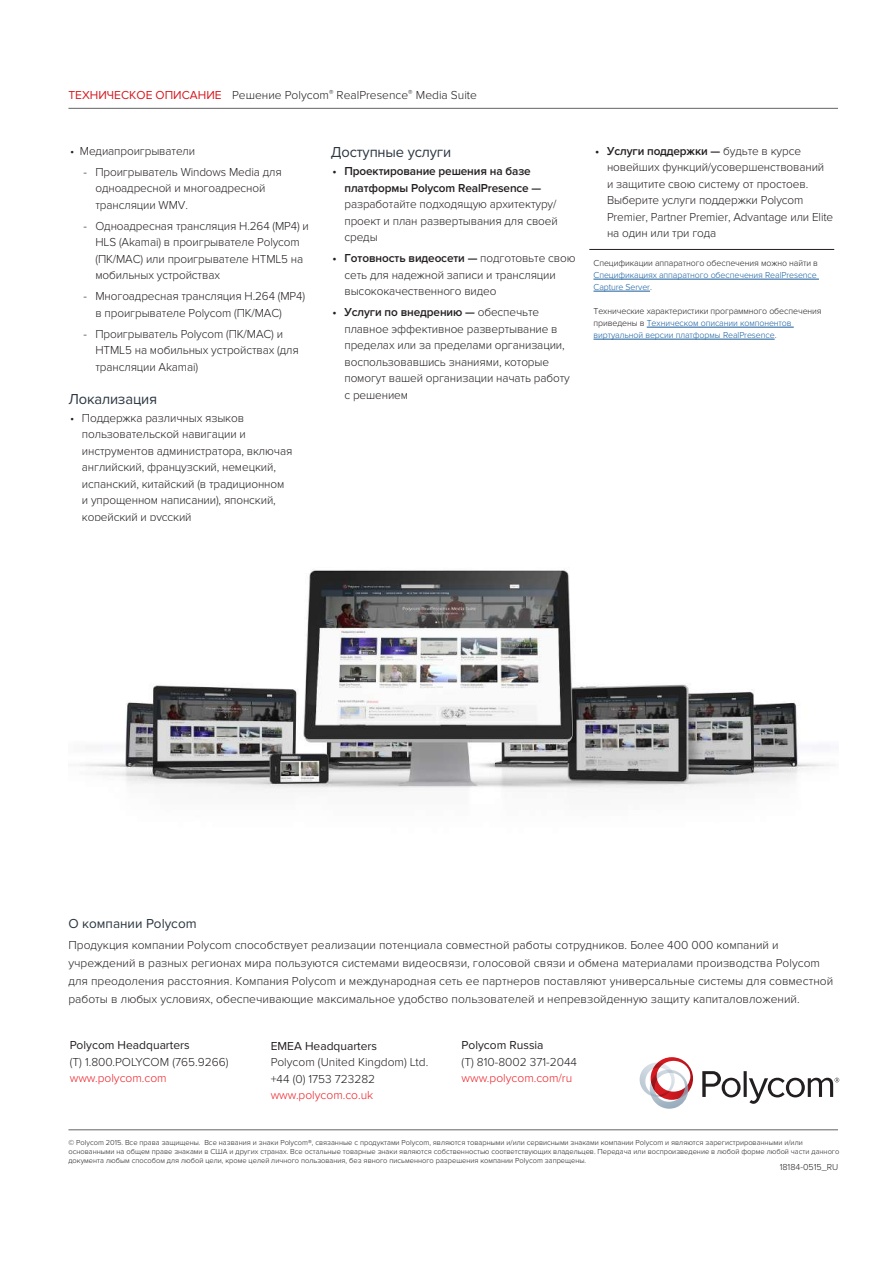
<style>
.page{position:relative;width:893px;height:1263px;background:#fff}
.page>*{position:absolute;margin:0;border:0;box-sizing:border-box;transform-origin:0 0}
.t1{font:15px "Proxima Nova";letter-spacing:-.01em;color:#2c3742}
.t2{font:13.5px "Proxima Nova";color:#2c3742}
.t3{font:300 12px/16.5px "Proxima Nova";letter-spacing:-.01em;color:#231f20}
.t4{font:600 12px/16.5px "Proxima Nova";letter-spacing:-.01em;color:#231f20}
.t5{font:300 12px "Proxima Nova";color:#ee1d23}
.t6{font:12px "Proxima Nova";color:#231f20}
.t7{font:12px "Proxima Nova";color:#d41b21}
.t8{font:300 9px/12px "Proxima Nova";letter-spacing:-.01em;color:#175d9e}
.t9{font:300 9px "Proxima Nova";letter-spacing:-.01em;color:#231f20}
.t10{font:300 7.5px/9px "Proxima Nova";color:#231f20}
.s1{font-weight:600}
.s2{color:#231f20}
</style>
<div class="page">
<hr style="left:68px;top:108px;width:770px;height:1px;background:#636366">
<hr style="left:68px;top:1129px;width:770px;height:1px;background:#636366">
<svg style="left:640px;top:1057px;width:53px;height:52px"></svg>
<svg style="left:702px;top:1071px;width:39px;height:26px"></svg>
<hr style="left:744px;top:1071px;width:3px;height:26px;background:#231f20">
<svg style="left:749px;top:1078px;width:90px;height:26px"></svg>
<hr style="left:593px;top:279px;width:226px;height:1px;background:#175d9e">
<hr style="left:593px;top:291px;width:57px;height:1px;background:#175d9e">
<hr style="left:647px;top:327px;width:147px;height:1px;background:#175d9e">
<hr style="left:593px;top:339px;width:182px;height:1px;background:#175d9e">
<hr style="left:589px;top:249px;width:245px;height:1px;background:#231f20">
<img style="left:80px;top:569px;width:755px;height:223px">
<p class="t7" style="left:68px;top:88px;width:155px">ТЕХНИЧЕСКОЕ ОПИСАНИЕ</p>
<p class="t3" style="left:232px;top:87px;width:246px">Решение Polycom<sup>®</sup> RealPresence<sup>®</sup> Media Suite</p>
<p class="t3" style="left:70px;top:143px;width:127px">• Медиапроигрыватели</p>
<p class="t3" style="left:95px;top:164px;width:188px;text-indent:-12px">- Проигрыватель Windows Media для одноадресной и многоадресной трансляции WMV.</p>
<p class="t3" style="left:95px;top:218px;width:215px;text-indent:-12px">- Одноадресная трансляция H.264 (MP4) и HLS (Akamai) в проигрывателе Polycom (ПК/MAC) или проигрывателе HTML5 на мобильных устройствах</p>
<p class="t3" style="left:95px;top:288px;width:211px;text-indent:-12px">- Многоадресная трансляция H.264 (MP4) в проигрывателе Polycom (ПК/MAC)</p>
<p class="t3" style="left:95px;top:326px;width:205px;text-indent:-12px">- Проигрыватель Polycom (ПК/MAC) и<br>HTML5 на мобильных устройствах (для трансляции Akamai)</p>
<p class="t1" style="left:68px;top:390px;width:90px">Локализация</p>
<p class="t3" style="left:82px;top:410px;width:212px;text-indent:-12px">• Поддержка различных языков пользовательской навигации и инструментов администратора, включая английский, французский, немецкий, испанский, китайский (в традиционном и упрощенном написании), японский, корейский и русский</p>
<p class="t1" style="left:331px;top:144px;width:122px">Доступные услуги</p>
<p class="t4" style="left:344px;top:163px;width:198px;text-indent:-12px">• Проектирование решения на базе платформы Polycom RealPresence —</p>
<p class="t3" style="left:344px;top:196px;width:215px;text-align:justify">разработайте подходящую архитектуру/ проект и план развертывания для своей среды</p>
<p class="t3" style="left:344px;top:250px;width:233px;text-indent:-12px"><span class="s1">• Готовность видеосети —</span> подготовьте свою сеть для надежной записи и трансляции высококачественного видео</p>
<p class="t3" style="left:344px;top:304px;width:227px;text-indent:-12px"><span class="s1">• Услуги по внедрению —</span> обеспечьте плавное эффективное развертывание в пределах или за пределами организации, воспользовавшись знаниями, которые помогут вашей организации начать работу с решением</p>
<p class="t3" style="left:607px;top:143px;width:228px;text-indent:-12px"><span class="s1">• Услуги поддержки —</span> будьте в курсе новейших функций/усовершенствований и защитите свою систему от простоев.<br>Выберите услуги поддержки Polycom Premier, Partner Premier, Advantage или Elite на один или три года</p>
<p class="t9" style="left:593px;top:258px;width:226px">Спецификации аппаратного обеспечения можно найти в</p>
<p class="t8" style="left:593px;top:269px;width:225px">Спецификациях аппаратного обеспечения RealPresence<br>Capture Server<span class="s2">.</span></p>
<p class="t8" style="left:593px;top:305px;width:230px"><span class="s2">Технические характеристики программного обеспечения приведены в</span> Техническом описании компонентов виртуальной версии платформы RealPresence<span class="s2">.</span></p>
<p class="t2" style="left:68px;top:915px;width:130px">О компании Polycom</p>
<p class="t3" style="left:68px;top:936px;width:766px;line-height:18px">Продукция компании Polycom способствует реализации потенциала совместной работы сотрудников. Более 400 000 компаний и учреждений в разных регионах мира пользуются системами видеосвязи, голосовой связи и обмена материалами производства Polycom для преодоления расстояния. Компания Polycom и международная сеть ее партнеров поставляют универсальные системы для совместной работы в любых условиях, обеспечивающие максимальное удобство пользователей и непревзойденную защиту капиталовложений.</p>
<p class="t6" style="left:70px;top:1038px;width:122px">Polycom Headquarters</p>
<p class="t3" style="left:70px;top:1054px;width:160px">(T) 1.800.POLYCOM (765.9266)</p>
<p class="t5" style="left:70px;top:1071px;width:98px">www.polycom.com</p>
<p class="t6" style="left:271px;top:1039px;width:108px">EMEA Headquarters</p>
<p class="t3" style="left:271px;top:1054px;width:159px">Polycom (United Kingdom) Ltd. +44 (0) 1753 723282</p>
<p class="t5" style="left:271px;top:1088px;width:104px">www.polycom.co.uk</p>
<p class="t6" style="left:462px;top:1038px;width:84px">Polycom Russia</p>
<p class="t3" style="left:462px;top:1054px;width:117px">(T) 810-8002 371-2044</p>
<p class="t5" style="left:462px;top:1071px;width:112px">www.polycom.com/ru</p>
<p class="t10" style="left:68px;top:1138px;width:772px">© Polycom 2015. Все права защищены. Все названия и знаки Polycom®, связанные с продуктами Polycom, являются товарными и/или сервисными знаками компании Polycom и являются зарегистрированными и/или основанными на общем праве знаками в США и других странах. Все остальные товарные знаки являются собственностью соответствующих владельцев. Передача или воспроизведение в любой форме любой части данного документа любым способом для любой цели, кроме целей личного пользования, без явного письменного разрешения компании Polycom запрещены.</p>
<p class="t9" style="left:780px;top:1162px;width:60px">18184-0515_RU</p>
</div>
